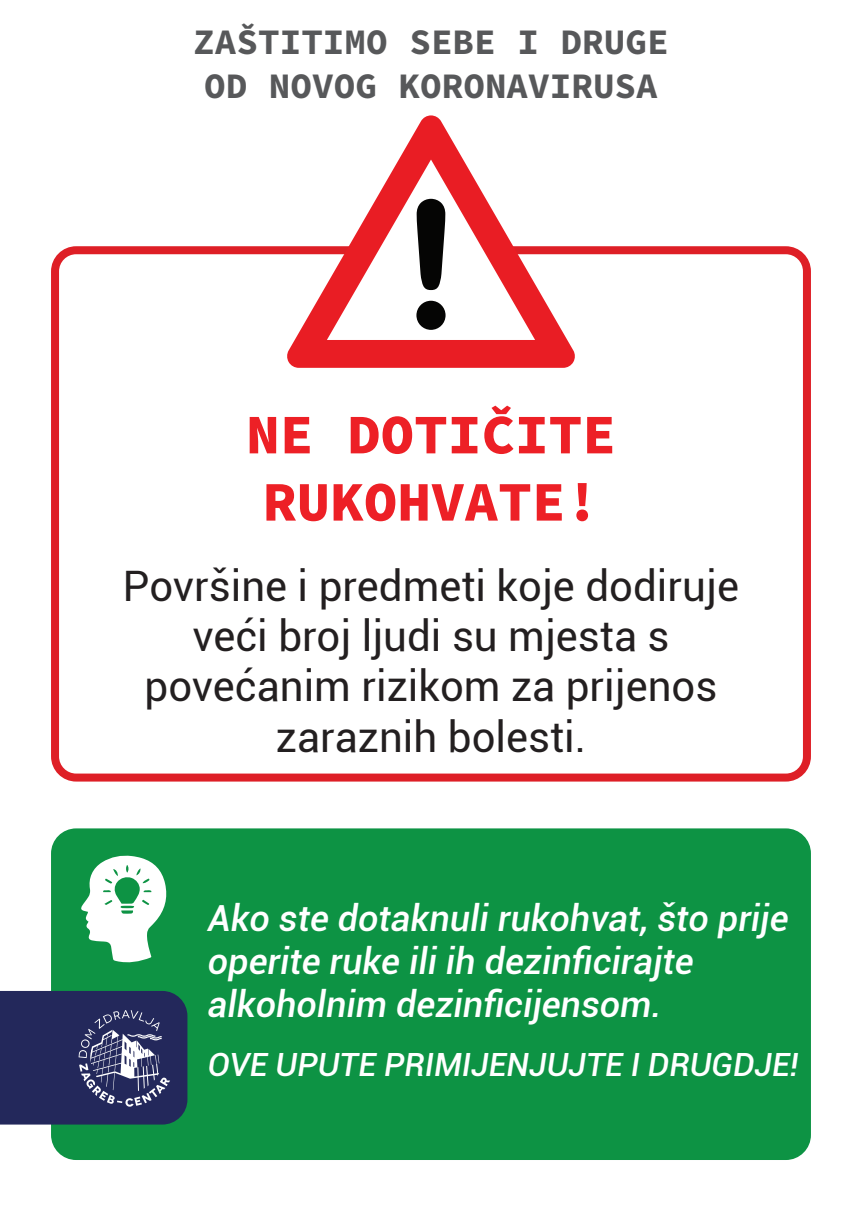
<style>
.page{position:relative;width:862px;height:1214px;background:#fff}
.page>*{position:absolute;margin:0;border:0;box-sizing:border-box;transform-origin:0 0}
.t1{font:56px/67.2px "Source Code Variable";color:#ed2026}
.t2{font:42px/50.4px "Roboto";color:#231f20;text-align:center}
.t3{font:italic 500 36px/43.2px "Roboto";color:#fff}
.t4{font:36px/43.2px "Source Code Variable";color:#57585a;text-align:center}
.t5{font:italic 500 32px "Roboto";color:#fff}
</style>
<div class="page">
<div style="left:51px;top:828px;width:760px;height:331px;background:#0d9344;border-radius:25px"></div>
<svg style="left:51px;top:246px;width:760px;height:535px"></svg>
<svg style="left:81px;top:855px;width:86px;height:108px"></svg>
<svg style="left:287px;top:115px;width:288px;height:253px"></svg>
<svg style="left:327px;top:159px;width:208px;height:181px"></svg>
<div style="left:416px;top:301px;width:29px;height:29px;background:#050504;border-radius:50%"></div>
<svg style="left:0;top:990px;width:187px;height:134px;background:#333a67"></svg>
<p class="t4" style="left:193px;top:22px;width:477px">ZAŠTITIMO SEBE I DRUGE<br>OD NOVOG KORONAVIRUSA</p>
<h1 class="t1" style="left:246px;top:403px;width:371px">NE DOTIČITE<br>RUKOHVATE!</h1>
<p class="t2" style="left:123px;top:558px;width:617px">Površine i predmeti koje dodiruje veći broj ljudi su mjesta s povećanim rizikom za prijenos zaraznih bolesti.</p>
<p class="t3" style="left:208px;top:895px;width:582px">Ako ste dotaknuli rukohvat, što prije operite ruke ili ih dezinficirajte alkoholnim dezinficijensom.</p>
<p class="t5" style="left:208px;top:1041px;width:592px">OVE UPUTE PRIMIJENJUJTE I DRUGDJE!</p>
</div>
